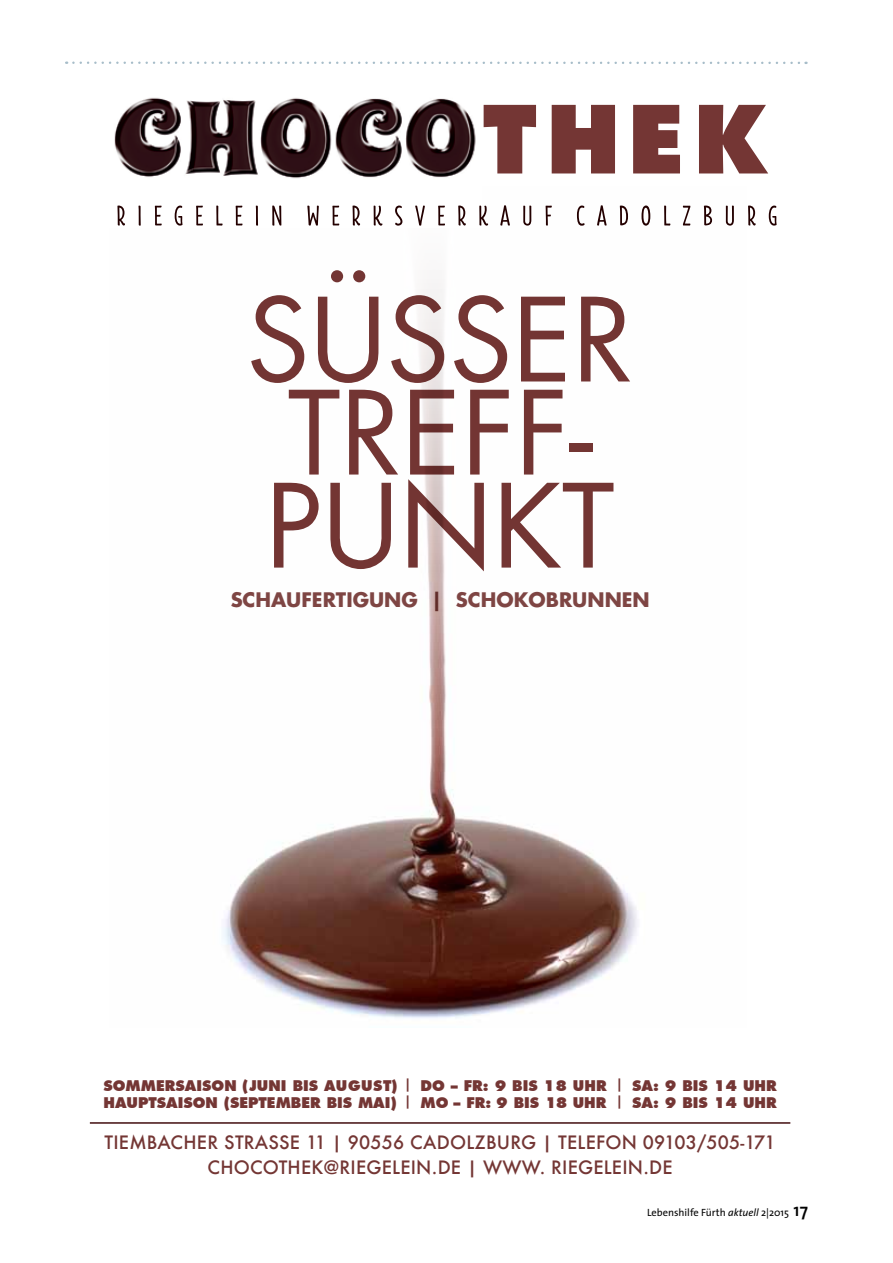
<style>
.page{position:relative;width:893px;height:1263px;background:#fff}
.page>*{position:absolute;margin:0;border:0;box-sizing:border-box;transform-origin:0 0}
.t1{font:112.5px/93px "Futura";color:#743634}
.t2{font:700 19.5px "Futura CE";color:#743634}
.t3{font:500 18px/25px "Futura";letter-spacing:.01em;color:#743634;text-align:center}
.t4{font:800 14.1px/17.2px "Futura";color:#743634}
.t5{font:10.5px "The Sans";color:#000}
.s1{font-weight:500}
.s2{font-style:italic}
.s3{font-weight:600;font-size:18px}
</style>
<div class="page">
<svg style="left:73px;top:62px;width:733px;height:2px"></svg>
<img style="left:222px;top:830px;width:416px;height:188px">
<img style="left:114px;top:97px;width:362px;height:82px">
<svg style="left:484px;top:105px;width:284px;height:68px"></svg>
<svg style="left:117px;top:205px;width:660px;height:21px"></svg>
<hr style="left:90px;top:1122px;width:700px;height:2px;background:#4a171a">
<h1 class="t1" style="left:247px;top:292px;width:388px">SÜSSER<br>TREFF-<br>PUNKT</h1>
<h2 class="t2" style="left:230px;top:585px;width:421px">SCHAUFERTIGUNG | SCHOKOBRUNNEN</h2>
<p class="t4" style="left:103px;top:1077px;width:675px">SOMMERSAISON (JUNI BIS AUGUST) <span class="s1">|</span> DO – FR: 9 BIS 18 UHR <span class="s1">|</span> SA: 9 BIS 14 UHR<br>HAUPTSAISON (SEPTEMBER BIS MAI) <span class="s1">|</span> MO – FR: 9 BIS 18 UHR <span class="s1">|</span> SA: 9 BIS 14 UHR</p>
<p class="t3" style="left:105px;top:1129px;width:672px">TIEMBACHER STRASSE 11 | 90556 CADOLZBURG | TELEFON 09103/505-171<br>CHOCOTHEK@RIEGELEIN.DE | WWW. RIEGELEIN.DE</p>
<p class="t5" style="left:647px;top:1203px;width:162px">Lebenshilfe Fürth <span class="s2">aktuell</span> 2|2015 <span class="s3">17</span></p>
</div>
